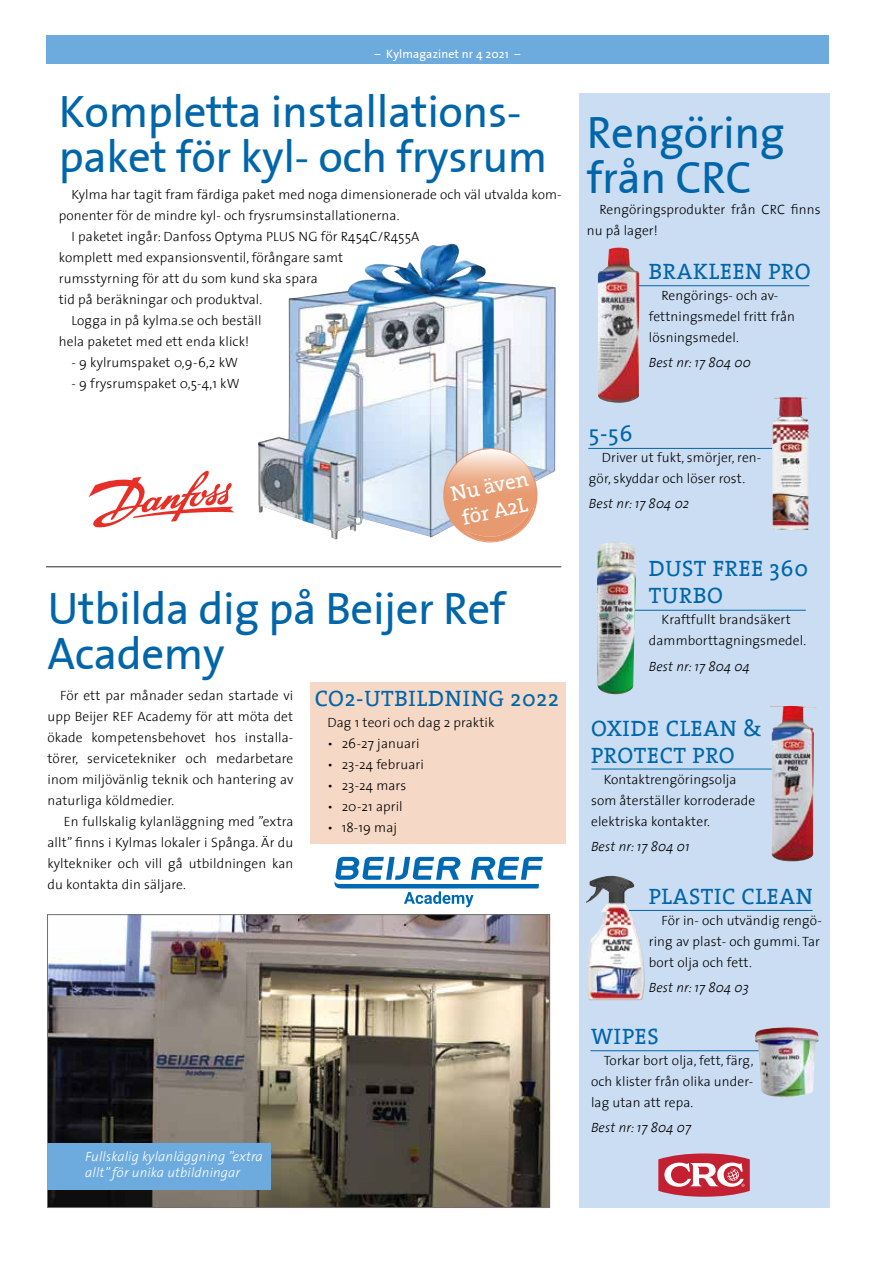
<style>
.page{position:relative;width:893px;height:1263px;background:#fff}
.page>*{position:absolute;margin:0;border:0;box-sizing:border-box;transform-origin:0 0}
.t1{font:45px/45px "The Sans Plain";letter-spacing:-.01em;color:#0066a9}
.t2{font:22.5px/27px "The Serif";letter-spacing:.03em;color:#0066a9}
.t3{font:21px/25.2px "The Serif";color:#fff}
.t4{font:300 13.5px/21px "The Sans";letter-spacing:.01em;color:#000}
.t5{font:italic 300 13.5px "The Sans";letter-spacing:.01em;color:#000}
.t6{font:italic 300 13.5px/16.2px "The Sans";letter-spacing:.01em;color:#fff}
.t7{font:12px "The Sans Plain";letter-spacing:.01em;color:#fff}
</style>
<div class="page">
<div style="left:579px;top:93px;width:250px;height:1115px;background:#cbddf3"></div>
<div style="left:47px;top:35px;width:782px;height:29px;background:#6dabde"></div>
<hr style="left:46px;top:566px;width:515px;height:1px;background:#282827">
<div style="left:310px;top:682px;width:256px;height:162px;background:#f6d8c6"></div>
<svg style="left:89px;top:471px;width:145px;height:56px"></svg>
<img style="left:258px;top:244px;width:298px;height:295px">
<svg style="left:443px;top:448px;width:94px;height:94px;background:#e8b69c"></svg>
<img style="left:49px;top:916px;width:499px;height:290px">
<div style="left:47px;top:914px;width:503px;height:294px;border:1px solid #706f6f"></div>
<svg style="left:335px;top:857px;width:208px;height:50px"></svg>
<div style="left:48px;top:1143px;width:223px;height:47px;background:#6dabde"></div>
<svg style="left:658px;top:1153px;width:92px;height:44px;background:#d16775"></svg>
<hr style="left:622px;top:610px;width:184px;height:1px;background:#0066a9">
<img style="left:597px;top:542px;width:39px;height:152px">
<hr style="left:591px;top:769px;width:184px;height:1px;background:#0066a9">
<img style="left:769px;top:706px;width:48px;height:155px">
<hr style="left:629px;top:910px;width:184px;height:1px;background:#0066a9">
<hr style="left:590px;top:1050px;width:184px;height:1px;background:#0066a9">
<img style="left:585px;top:876px;width:60px;height:124px">
<img style="left:755px;top:1027px;width:64px;height:70px">
<hr style="left:588px;top:448px;width:184px;height:1px;background:#0066a9">
<img style="left:772px;top:397px;width:37px;height:133px">
<hr style="left:625px;top:285px;width:184px;height:1px;background:#0066a9">
<img style="left:598px;top:247px;width:41px;height:156px">
<p class="t7" style="left:375px;top:44px;width:147px">– Kylmagazinet nr 4 2021 –</p>
<h1 class="t1" style="left:59px;top:87px;width:490px">Kompletta installations&shy;paket för kyl- och frysrum</h1>
<p class="t4" style="left:72px;top:184px;width:492px">Kylma har tagit fram färdiga paket med noga dimensionerade och väl utvalda kom-</p>
<p class="t4" style="left:59px;top:205px;width:342px">ponenter för de mindre kyl- och frysrumsinstallationerna.</p>
<p class="t4" style="left:72px;top:226px;width:349px">I paketet ingår: Danfoss Optyma PLUS NG för R454C/R455A</p>
<p class="t4" style="left:59px;top:247px;width:286px">komplett med expansionsventil, förångare samt</p>
<p class="t4" style="left:59px;top:268px;width:260px">rumsstyrning för att du som kund ska spara</p>
<p class="t4" style="left:59px;top:289px;width:205px">tid på beräkningar och produktval.</p>
<p class="t4" style="left:72px;top:310px;width:192px">Logga in på kylma.se och beställ</p>
<p class="t4" style="left:59px;top:331px;width:192px">hela paketet med ett enda klick!</p>
<p class="t4" style="left:72px;top:352px;width:168px">- 9 kylrumspaket 0,9-6,2 kW</p>
<p class="t4" style="left:72px;top:373px;width:170px">- 9 frysrumspaket 0,5-4,1 kW</p>
<h3 class="t3" style="left:448px;top:481px;width:80px;rotate:-12deg">Nu även för A2L</h3>
<h1 class="t1" style="left:48px;top:584px;width:460px">Utbilda dig på Beijer Ref<br>Academy</h1>
<p class="t4" style="left:48px;top:684px;width:247px;text-align:justify;text-indent:13px">För ett par månader sedan startade vi upp Beijer REF Academy för att möta det ökade kompetensbehovet hos installa&shy;törer, servicetekniker och medarbetare inom miljövänlig teknik och hantering av naturliga köldmedier.</p>
<p class="t4" style="left:48px;top:810px;width:247px;text-align:justify;text-indent:16px">En fullskalig kylanläggning med ”extra allt” finns i Kylmas lokaler i Spånga. Är du kyltekniker och vill gå utbildningen kan du kontakta din säljare.</p>
<h2 class="t2" style="left:315px;top:684px;width:246px">CO2-UTBILDNING 2022</h2>
<p class="t4" style="left:327px;top:711px;width:169px">Dag 1 teori och dag 2 praktik</p>
<p class="t4" style="left:327px;top:732px;width:94px">• 26-27 januari</p>
<p class="t4" style="left:327px;top:753px;width:98px">• 23-24 februari</p>
<p class="t4" style="left:327px;top:774px;width:80px">• 23-24 mars</p>
<p class="t4" style="left:327px;top:795px;width:77px">• 20-21 april</p>
<p class="t4" style="left:327px;top:816px;width:71px">• 18-19 maj</p>
<p class="t6" style="left:85px;top:1148px;width:179px">Fullskalig kylanläggning ”extra allt” för unika utbildningar</p>
<h1 class="t1" style="left:587px;top:109px;width:200px">Rengöring från CRC</h1>
<p class="t4" style="left:587px;top:198px;width:235px;text-indent:13px">Rengöringsprodukter från CRC finns nu på lager!</p>
<h2 class="t2" style="left:649px;top:257px;width:163px">BRAKLEEN PRO</h2>
<p class="t4" style="left:649px;top:284px;width:148px;text-indent:13px">Rengörings- och av&shy;fettningsmedel fritt från lösningsmedel.</p>
<p class="t5" style="left:649px;top:351px;width:104px">Best nr: 17 804 00</p>
<h2 class="t2" style="left:589px;top:419px;width:45px">5-56</h2>
<p class="t4" style="left:589px;top:446px;width:174px;text-indent:13px">Driver ut fukt, smörjer, ren&shy;gör, skyddar och löser rost.</p>
<p class="t5" style="left:589px;top:493px;width:102px">Best nr: 17 804 02</p>
<h2 class="t2" style="left:649px;top:555px;width:161px">DUST FREE 360<br>TURBO</h2>
<p class="t4" style="left:649px;top:609px;width:159px;text-align:center">Kraftfullt brandsäkert dammborttagningsmedel.</p>
<p class="t5" style="left:649px;top:655px;width:103px">Best nr: 17 804 04</p>
<h2 class="t2" style="left:591px;top:714px;width:172px">OXIDE CLEAN &amp;<br>PROTECT PRO</h2>
<p class="t4" style="left:591px;top:768px;width:166px;text-indent:13px">Kontaktrengöringsolja som återställer korroderade elektriska kontakter.</p>
<p class="t5" style="left:591px;top:835px;width:100px">Best nr: 17 804 01</p>
<h2 class="t2" style="left:649px;top:882px;width:165px">PLASTIC CLEAN</h2>
<p class="t4" style="left:649px;top:909px;width:174px;text-indent:13px">För in- och utvändig rengö&shy;ring av plast- och gummi. Tar bort olja och fett.</p>
<p class="t5" style="left:649px;top:976px;width:102px">Best nr: 17 804 03</p>
<h2 class="t2" style="left:591px;top:1022px;width:69px">WIPES</h2>
<p class="t4" style="left:591px;top:1049px;width:164px;text-align:justify;text-indent:13px">Torkar bort olja, fett, färg, och klister från olika under&shy;lag utan att repa.</p>
<p class="t5" style="left:591px;top:1116px;width:102px">Best nr: 17 804 07</p>
</div>
